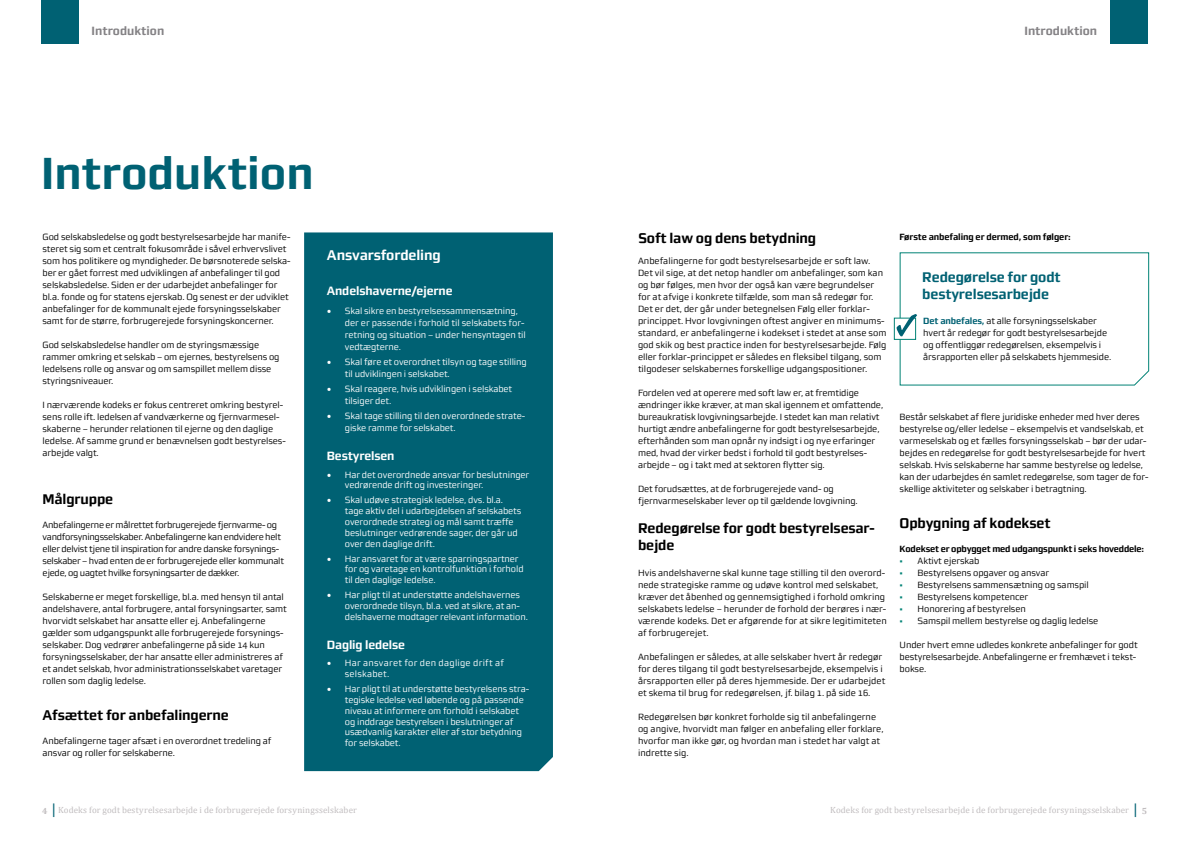
<style>
.page{position:relative;width:1191px;height:842px;background:#fff}
.page>*{position:absolute;margin:0;border:0;box-sizing:border-box;transform-origin:0 0}
.t1{font:700 45px "Morgan Sn Office";color:#006173}
.t2{font:700 14px/16.8px "Morgan Sn Office";letter-spacing:-.01em;color:#000}
.t3{font:700 14px/16.8px "Morgan Sn Office";letter-spacing:-.01em;color:#006173}
.t4{font:700 14px "Morgan Sn Office";letter-spacing:-.01em;color:#fff}
.t5{font:700 12px "Morgan Sn Office";letter-spacing:-.01em;color:#fff}
.t6{font:700 12px "Morgan Sn Office";color:#848285}
.t7{font:9px/12px "Morgan Sn Office";letter-spacing:-.01em;color:#000}
.t8{font:9px/10.8px "Morgan Sn Office";letter-spacing:-.01em;color:#fff}
.t9{font:9px/12px "Morgan Sn Office";letter-spacing:-.03em;color:#000}
.t10{font:9px "Cambria";letter-spacing:.015em;color:#c1bdbf}
.t11{font:700 9px "Morgan Sn Office";letter-spacing:-.02em;color:#000}
.t12{font:9px/10.8px "Morgan Sn Office";letter-spacing:.025em;color:#fff}
.s1{font-family:"Minion Pro";font-size:12px}
.s2{font-weight:700;color:#006173}
.s3{font-weight:700;color:#008275}
.s4{font-weight:700}
.s5{font-size:15px;color:#006173}
</style>
<div class="page">
<div style="left:1110px;top:0;width:37px;height:44px;background:#006173"></div>
<div style="left:41px;top:0;width:38px;height:44px;background:#006173"></div>
<div style="left:304px;top:232px;width:249px;height:539px;background:#006173"></div>
<svg style="left:894px;top:318px;width:1px;height:22px"></svg>
<svg style="left:895px;top:252px;width:254px;height:134px"></svg>
<h3 class="t6" style="left:92px;top:24px;width:74px">Introduktion</h3>
<h3 class="t6" style="left:1024px;top:24px;width:74px">Introduktion</h3>
<h1 class="t1" style="left:41px;top:147px;width:274px">Introduktion</h1>
<p class="t7" style="left:43px;top:231px;width:249px">God selskabsledelse og godt bestyrelsesarbejde har manife&shy;steret sig som et centralt fokusområde i såvel erhvervslivet som hos politikere og myndigheder. De børsnoterede selska&shy;ber er gået forrest med udviklingen af anbefalinger til god selskabsledelse. Siden er der udarbejdet anbefalinger for bl.a. fonde og for statens ejerskab. Og senest er der udviklet anbefalinger for de kommunalt ejede forsyningsselskaber samt for de større, forbrugerejede forsyningskoncerner.</p>
<p class="t7" style="left:43px;top:339px;width:238px">God selskabsledelse handler om de styringsmæssige rammer omkring et selskab – om ejernes, bestyrelsens og ledelsens rolle og ansvar og om samspillet mellem disse styringsniveauer.</p>
<p class="t7" style="left:43px;top:399px;width:245px">I nærværende kodeks er fokus centreret omkring bestyrel&shy;sens rolle ift. ledelsen af vandværkerne og fjernvarmesel&shy;skaberne – herunder relationen til ejerne og den daglige ledelse. Af samme grund er benævnelsen godt bestyrelses&shy;arbejde valgt.</p>
<h2 class="t2" style="left:43px;top:491px;width:72px">Målgruppe</h2>
<p class="t9" style="left:43px;top:519px;width:243px">Anbefalingerne er målrettet forbrugerejede fjernvarme- og vandforsyningsselskaber. Anbefalingerne kan endvidere helt eller delvist tjene til inspiration for andre danske forsynings&shy;selskaber – hvad enten de er forbrugerejede eller kommunalt ejede, og uagtet hvilke forsyningsarter de dækker.</p>
<p class="t7" style="left:43px;top:591px;width:246px">Selskaberne er meget forskellige, bl.a. med hensyn til antal andelshavere, antal forbrugere, antal forsyningsarter, samt hvorvidt selskabet har ansatte eller ej. Anbefalingerne gælder som udgangspunkt alle forbrugerejede forsynings&shy;selskaber. Dog vedrører anbefalingerne på side 14 kun forsyningsselskaber, der har ansatte eller administreres af et andet selskab, hvor administrationsselskabet varetager rollen som daglig ledelse.</p>
<h2 class="t2" style="left:43px;top:707px;width:188px">Afsættet for anbefalingerne</h2>
<p class="t7" style="left:43px;top:735px;width:230px">Anbefalingerne tager afsæt i en overordnet tredeling af ansvar og roller for selskaberne.</p>
<h2 class="t4" style="left:327px;top:247px;width:115px">Ansvarsfordeling</h2>
<h3 class="t5" style="left:327px;top:284px;width:127px">Andelshaverne/ejerne</h3>
<p class="t8" style="left:345px;top:305px;width:182px;line-height:12px;text-indent:-18px"><span class="s1">•</span> Skal sikre en bestyrelsessammensætning, der er passende i forhold til selskabets for&shy;retning og situation – under hensyntagen til vedtægterne.</p>
<p class="t8" style="left:345px;top:356px;width:183px;line-height:12px;text-indent:-18px"><span class="s1">•</span> Skal føre et overordnet tilsyn og tage stilling til udviklingen i selskabet.</p>
<p class="t8" style="left:345px;top:383px;width:169px;line-height:12px;text-indent:-18px"><span class="s1">•</span> Skal reagere, hvis udviklingen i selskabet tilsiger det.</p>
<p class="t8" style="left:345px;top:410px;width:182px;line-height:12px;text-indent:-18px"><span class="s1">•</span> Skal tage stilling til den overordnede strate&shy;giske ramme for selskabet.</p>
<h3 class="t5" style="left:327px;top:449px;width:69px">Bestyrelsen</h3>
<p class="t8" style="left:345px;top:469px;width:186px;text-indent:-18px"><span class="s1">•</span> Har det overordnede ansvar for beslutninger vedrørende drift og investeringer.</p>
<p class="t8" style="left:345px;top:495px;width:178px;text-indent:-18px"><span class="s1">•</span> Skal udøve strategisk ledelse, dvs. bl.a. tage aktiv del i udarbejdelsen af selskabets overordnede strategi og mål samt træffe beslutninger vedrørende sager, der går ud over den daglige drift.</p>
<p class="t8" style="left:345px;top:553px;width:180px;text-indent:-18px"><span class="s1">•</span> Har ansvaret for at være sparringspartner for og varetage en kontrolfunktion i forhold til den daglige ledelse.</p>
<p class="t8" style="left:345px;top:590px;width:185px;text-indent:-18px"><span class="s1">•</span> Har pligt til at understøtte andelshavernes overordnede tilsyn, bl.a. ved at sikre, at an&shy;delshaverne modtager relevant information.</p>
<h3 class="t5" style="left:327px;top:637px;width:80px">Daglig ledelse</h3>
<p class="t12" style="left:345px;top:658px;width:161px;text-indent:-18px"><span class="s1">•</span> Har ansvaret for den daglige drift af selskabet.</p>
<p class="t8" style="left:345px;top:684px;width:186px;text-indent:-18px"><span class="s1">•</span> Har pligt til at understøtte bestyrelsens stra&shy;tegiske ledelse ved løbende og på passende niveau at informere om forhold i selskabet og inddrage bestyrelsen i beslutninger af usædvanlig karakter eller af stor betydning for selskabet.</p>
<h2 class="t2" style="left:638px;top:229px;width:180px">Soft law og dens betydning</h2>
<p class="t7" style="left:638px;top:255px;width:250px">Anbefalingerne for godt bestyrelsesarbejde er soft law.<br>Det vil sige, at det netop handler om anbefalinger, som kan og bør følges, men hvor der også kan være begrundelser for at afvige i konkrete tilfælde, som man så redegør for.<br>Det er det, der går under betegnelsen Følg eller forklar&shy;princippet. Hvor lovgivningen oftest angiver en minimums&shy;standard, er anbefalingerne i kodekset i stedet at anse som god skik og best practice inden for bestyrelsesarbejde. Følg eller forklar-princippet er således en fleksibel tilgang, som tilgodeser selskabernes forskellige udgangspositioner.</p>
<p class="t7" style="left:638px;top:387px;width:247px">Fordelen ved at operere med soft law er, at fremtidige ændringer ikke kræver, at man skal igennem et omfattende, bureaukratisk lovgivningsarbejde. I stedet kan man relativt hurtigt ændre anbefalingerne for godt bestyrelsesarbejde, efterhånden som man opnår ny indsigt i og nye erfaringer med, hvad der virker bedst i forhold til godt bestyrelses&shy;arbejde – og i takt med at sektoren flytter sig.</p>
<p class="t7" style="left:638px;top:483px;width:221px">Det forudsættes, at de forbrugerejede vand- og fjernvarmeselskaber lever op til gældende lovgivning.</p>
<h2 class="t2" style="left:638px;top:519px;width:238px">Redegørelse for godt bestyrelsesar&shy;bejde</h2>
<p class="t7" style="left:638px;top:567px;width:250px">Hvis andelshaverne skal kunne tage stilling til den overord&shy;nede strategiske ramme og udøve kontrol med selskabet, kræver det åbenhed og gennemsigtighed i forhold omkring selskabets ledelse – herunder de forhold der berøres i nær&shy;værende kodeks. Det er afgørende for at sikre legitimiteten af forbrugerejet.</p>
<p class="t7" style="left:638px;top:651px;width:249px">Anbefalingen er således, at alle selskaber hvert år redegør for deres tilgang til godt bestyrelsesarbejde, eksempelvis i årsrapporten eller på deres hjemmeside. Der er udarbejdet et skema til brug for redegørelsen, jf. bilag 1. på side 16.</p>
<p class="t7" style="left:638px;top:711px;width:247px">Redegørelsen bør konkret forholde sig til anbefalingerne og angive, hvorvidt man følger en anbefaling eller forklare, hvorfor man ikke gør, og hvordan man i stedet har valgt at indrette sig.</p>
<p class="t11" style="left:899px;top:232px;width:173px">Første anbefaling er dermed, som følger:</p>
<h2 class="t3" style="left:922px;top:269px;width:140px">Redegørelse for godt bestyrelsesarbejde</h2>
<p class="t7" style="left:923px;top:315px;width:189px"><span class="s2">Det anbefales,</span> at alle forsyningsselskaber hvert år redegør for godt bestyrelsesarbejde og offentliggør redegørelsen, eksempelvis i årsrapporten eller på selskabets hjemmeside.</p>
<p class="t7" style="left:899px;top:411px;width:250px">Består selskabet af flere juridiske enheder med hver deres bestyrelse og/eller ledelse – eksempelvis et vandselskab, et varmeselskab og et fælles forsyningsselskab – bør der udar&shy;bejdes en redegørelse for godt bestyrelsesarbejde for hvert selskab. Hvis selskaberne har samme bestyrelse og ledelse, kan der udarbejdes én samlet redegørelse, som tager de for&shy;skellige aktiviteter og selskaber i betragtning.</p>
<h2 class="t2" style="left:899px;top:515px;width:152px">Opbygning af kodekset</h2>
<p class="t11" style="left:899px;top:544px;width:246px">Kodekset er opbygget med udgangspunkt i seks hoveddele:</p>
<p class="t7" style="left:899px;top:555px;width:81px"><span class="s3">•</span> Aktivt ejerskab</p>
<p class="t7" style="left:899px;top:567px;width:151px"><span class="s3">•</span> Bestyrelsens opgaver og ansvar</p>
<p class="t7" style="left:899px;top:579px;width:191px"><span class="s3">•</span> Bestyrelsens sammensætning og samspil</p>
<p class="t7" style="left:899px;top:591px;width:130px"><span class="s3">•</span> Bestyrelsens kompetencer</p>
<p class="t7" style="left:899px;top:603px;width:128px"><span class="s3">•</span> Honorering af bestyrelsen</p>
<p class="t7" style="left:899px;top:615px;width:200px"><span class="s3">•</span> Samspil mellem bestyrelse og daglig ledelse</p>
<p class="t7" style="left:899px;top:639px;width:239px">Under hvert emne udledes konkrete anbefalinger for godt bestyrelsesarbejde. Anbefalingerne er fremhævet i tekst&shy;bokse.</p>
<p class="t10" style="left:42px;top:805px;width:316px"><span class="s4">4</span> <span class="s5">|</span> Kodeks for godt bestyrelsesarbejde i de forbrugerejede forsyningsselskaber</p>
<p class="t10" style="left:830px;top:804px;width:318px">Kodeks for godt bestyrelsesarbejde i de forbrugerejede forsyningsselskaber <span class="s5">|</span> <span class="s4">5</span></p>
</div>
